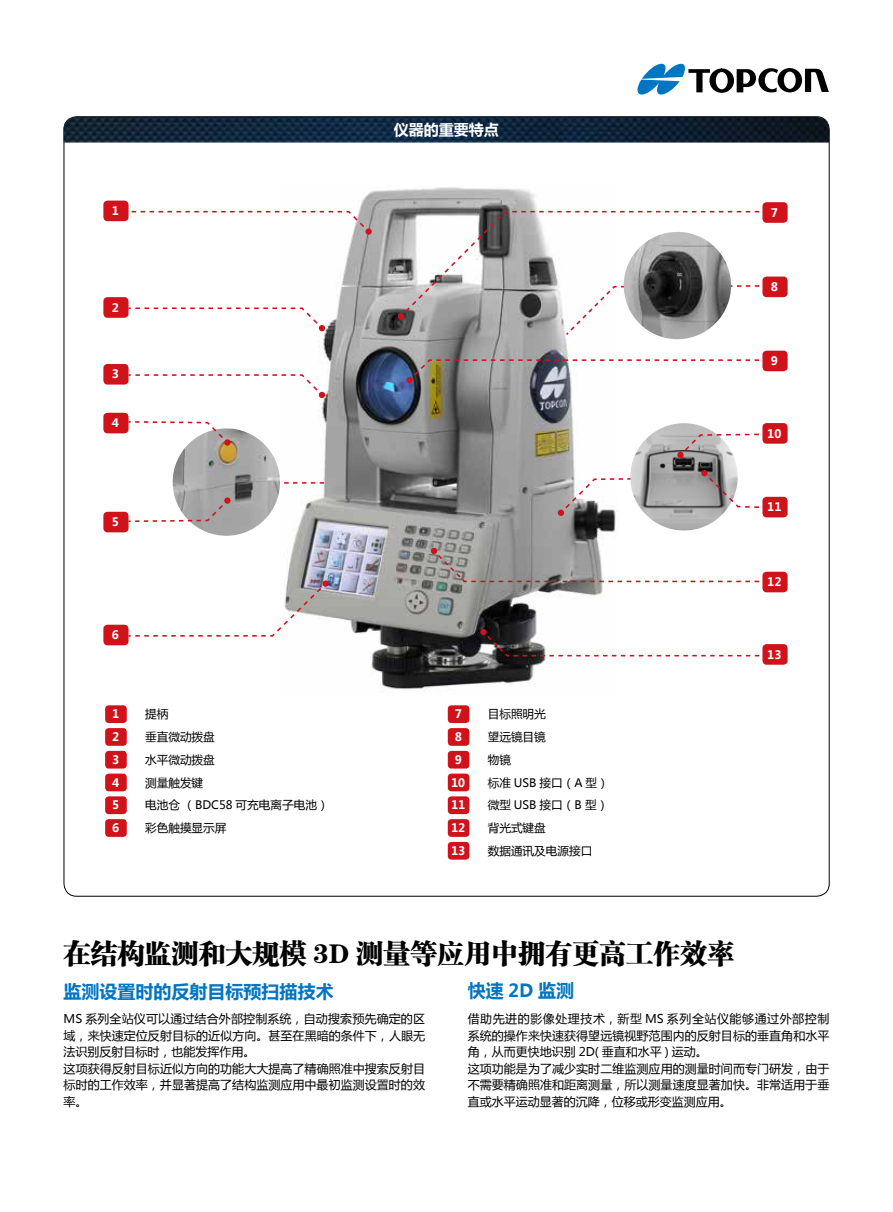
<style>
.page{position:relative;width:893px;height:1212px;background:#fff}
.page>*{position:absolute;margin:0;border:0;box-sizing:border-box;transform-origin:0 0}
.t1{font:27px "FZCSJW GB1 0";color:#000}
.t2{font:700 18px "Microsoft Ya Hei";color:#0075c2}
.t3{font:700 15px "Microsoft Ya Hei";color:#fff}
.t4{font:12px/16.5px "Microsoft Ya Hei";letter-spacing:.005em;color:#000}
.t5{font:11.7px/22.8px "Microsoft Ya Hei";color:#000}
.t6{font:700 11.7px/22.8px "Microsoft Ya Hei";color:#fff}
</style>
<div class="page">
<svg style="left:637px;top:64px;width:192px;height:31px"></svg>
<img style="left:64px;top:117px;width:765px;height:26px">
<img style="left:278px;top:187px;width:338px;height:503px">
<svg style="left:129px;top:307px;width:196px;height:24px"></svg>
<svg style="left:127px;top:581px;width:201px;height:56px"></svg>
<div style="left:322px;top:580px;width:7px;height:7px;background:#d0121b;border-radius:50%"></div>
<svg style="left:558px;top:477px;width:89px;height:39px"></svg>
<svg style="left:481px;top:630px;width:279px;height:27px"></svg>
<div style="left:480px;top:629px;width:7px;height:6px;background:#d0121b;border-radius:50%"></div>
<svg style="left:114px;top:210px;width:257px;height:24px"></svg>
<div style="left:365px;top:228px;width:7px;height:7px;background:#d0121b;border-radius:50%"></div>
<svg style="left:407px;top:359px;width:360px;height:23px"></svg>
<div style="left:406px;top:377px;width:7px;height:6px;background:#d0121b;border-radius:50%"></div>
<svg style="left:431px;top:548px;width:336px;height:35px"></svg>
<svg style="left:129px;top:373px;width:196px;height:25px"></svg>
<svg style="left:280px;top:482px;width:44px;height:2px"></svg>
<img style="left:173px;top:428px;width:107px;height:108px;border-radius:54px">
<img style="left:630px;top:423px;width:108px;height:107px;border-radius:54px">
<div style="left:103px;top:297px;width:26px;height:21px;background:#d0121b;border-radius:4px"></div>
<div style="left:103px;top:201px;width:26px;height:20px;background:#d0121b;border-radius:4px"></div>
<div style="left:762px;top:202px;width:26px;height:21px;background:#d0121b;border-radius:4px"></div>
<div style="left:762px;top:277px;width:26px;height:20px;background:#d0121b;border-radius:4px"></div>
<div style="left:762px;top:351px;width:26px;height:20px;background:#d0121b;border-radius:4px"></div>
<div style="left:762px;top:423px;width:26px;height:21px;background:#d0121b;border-radius:4px"></div>
<div style="left:762px;top:497px;width:26px;height:20px;background:#d0121b;border-radius:4px"></div>
<div style="left:762px;top:572px;width:26px;height:20px;background:#d0121b;border-radius:4px"></div>
<div style="left:762px;top:644px;width:26px;height:21px;background:#d0121b;border-radius:4px"></div>
<div style="left:103px;top:364px;width:26px;height:21px;background:#d0121b;border-radius:4px"></div>
<div style="left:103px;top:413px;width:26px;height:20px;background:#d0121b;border-radius:4px"></div>
<div style="left:103px;top:512px;width:26px;height:20px;background:#d0121b;border-radius:4px"></div>
<div style="left:103px;top:625px;width:26px;height:20px;background:#d0121b;border-radius:4px"></div>
<div style="left:105px;top:728px;width:22px;height:18px;background:#d0121b;border-radius:4px"></div>
<div style="left:448px;top:728px;width:21px;height:18px;background:#d0121b;border-radius:4px"></div>
<div style="left:105px;top:705px;width:22px;height:18px;background:#d0121b;border-radius:4px"></div>
<div style="left:448px;top:705px;width:21px;height:18px;background:#d0121b;border-radius:4px"></div>
<div style="left:105px;top:751px;width:22px;height:17px;background:#d0121b;border-radius:4px"></div>
<div style="left:448px;top:751px;width:21px;height:17px;background:#d0121b;border-radius:4px"></div>
<div style="left:105px;top:774px;width:22px;height:17px;background:#d0121b;border-radius:4px"></div>
<div style="left:448px;top:774px;width:21px;height:17px;background:#d0121b;border-radius:4px"></div>
<div style="left:105px;top:796px;width:22px;height:18px;background:#d0121b;border-radius:4px"></div>
<div style="left:448px;top:796px;width:21px;height:18px;background:#d0121b;border-radius:4px"></div>
<div style="left:105px;top:819px;width:22px;height:18px;background:#d0121b;border-radius:4px"></div>
<div style="left:448px;top:819px;width:21px;height:18px;background:#d0121b;border-radius:4px"></div>
<div style="left:448px;top:842px;width:21px;height:18px;background:#d0121b;border-radius:4px"></div>
<svg style="left:127px;top:420px;width:103px;height:25px"></svg>
<svg style="left:224px;top:439px;width:7px;height:7px"></svg>
<svg style="left:678px;top:433px;width:89px;height:24px"></svg>
<div style="left:677px;top:452px;width:7px;height:6px;background:#d0121b;border-radius:50%"></div>
<svg style="left:398px;top:210px;width:369px;height:127px"></svg>
<svg style="left:127px;top:498px;width:103px;height:25px"></svg>
<div style="left:224px;top:497px;width:7px;height:7px;background:#d0121b;border-radius:50%"></div>
<svg style="left:702px;top:471px;width:66px;height:38px"></svg>
<div style="left:701px;top:470px;width:7px;height:6px;background:#d0121b;border-radius:50%"></div>
<img style="left:624px;top:232px;width:107px;height:107px;border-radius:54px">
<p class="t3" style="left:394px;top:119px;width:106px">仪器的重要特点</p>
<p class="t6" style="left:112px;top:199px;width:9px">1</p>
<p class="t6" style="left:771px;top:201px;width:9px">7</p>
<p class="t6" style="left:112px;top:296px;width:9px">2</p>
<p class="t6" style="left:112px;top:362px;width:9px">3</p>
<p class="t6" style="left:112px;top:411px;width:9px">4</p>
<p class="t6" style="left:112px;top:510px;width:9px">5</p>
<p class="t6" style="left:112px;top:623px;width:9px">6</p>
<p class="t5" style="left:145px;top:702px;width:25px">提柄</p>
<p class="t5" style="left:488px;top:702px;width:123px">目标照明光<br>望远镜目镜<br>物镜<br>标准 USB 接口（A 型）微型 USB 接口（B 型）背光式键盘</p>
<p class="t6" style="left:112px;top:702px;width:9px">1</p>
<p class="t6" style="left:455px;top:702px;width:9px">7</p>
<p class="t6" style="left:112px;top:748px;width:9px">3</p>
<p class="t6" style="left:455px;top:748px;width:9px">9</p>
<p class="t6" style="left:112px;top:771px;width:9px">4</p>
<p class="t6" style="left:451px;top:771px;width:16px">10</p>
<p class="t6" style="left:112px;top:793px;width:9px">5</p>
<p class="t6" style="left:451px;top:793px;width:16px">11</p>
<p class="t6" style="left:112px;top:816px;width:9px">6</p>
<p class="t6" style="left:451px;top:816px;width:16px">12<br>13</p>
<p class="t5" style="left:145px;top:725px;width:185px">垂直微动拨盘<br>水平微动拨盘<br>测量触发键<br>电池仓 （BDC58 可充电离子电池）彩色触摸显示屏</p>
<p class="t6" style="left:112px;top:725px;width:9px">2</p>
<p class="t6" style="left:455px;top:725px;width:9px">8</p>
<p class="t5" style="left:488px;top:839px;width:106px">数据通讯及电源接口</p>
<p class="t6" style="left:771px;top:275px;width:9px">8</p>
<p class="t6" style="left:771px;top:349px;width:9px">9</p>
<p class="t6" style="left:767px;top:421px;width:16px">10</p>
<p class="t6" style="left:767px;top:495px;width:16px">11</p>
<p class="t6" style="left:767px;top:570px;width:16px">12</p>
<p class="t6" style="left:767px;top:642px;width:16px">13</p>
<h1 class="t1" style="left:64px;top:938px;width:672px">在结构监测和大规模 3D 测量等应用中拥有更高工作效率</h1>
<h2 class="t2" style="left:64px;top:978px;width:272px">监测设置时的反射目标预扫描技术</h2>
<p class="t4" style="left:64px;top:1010px;width:363px">MS 系列全站仪可以通过结合外部控制系统，自动搜索预先确定的区域，来快速定位反射目标的近似方向。甚至在黑暗的条件下，人眼无法识别反射目标时，也能发挥作用。<br>这项获得反射目标近似方向的功能大大提高了精确照准中搜索反射目标时的工作效率，并显著提高了结构监测应用中最初监测设置时的效率。</p>
<h2 class="t2" style="left:468px;top:978px;width:108px">快速 2D 监测</h2>
<p class="t4" style="left:468px;top:1010px;width:363px">借助先进的影像处理技术，新型 MS 系列全站仪能够通过外部控制系统的操作来快速获得望远镜视野范围内的反射目标的垂直角和水平角，从而更快地识别 2D( 垂直和水平 ) 运动。<br>这项功能是为了减少实时二维监测应用的测量时间而专门研发，由于不需要精确照准和距离测量，所以测量速度显著加快。非常适用于垂直或水平运动显著的沉降，位移或形变监测应用。</p>
</div>
